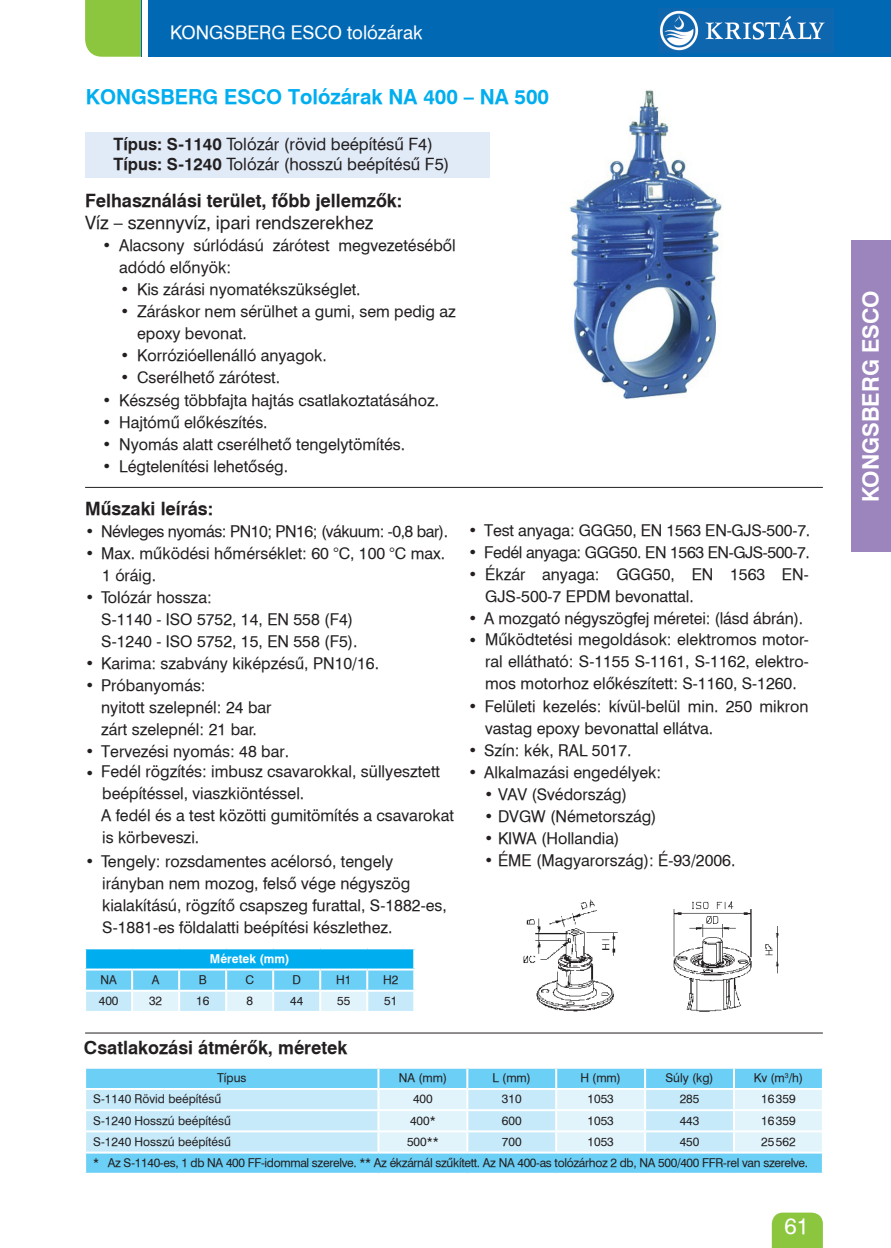
<style>
.page{position:relative;width:891px;height:1248px;background:#fff}
.page>*{position:absolute;margin:0;border:0;box-sizing:border-box;transform-origin:0 0}
.t1{font:22.2px "Swiss 721 PFL";color:#fff}
.t2{font:700 22px "Swiss 721 PFL";color:#fff}
.termekcsoport{font:700 20.4px "Swiss 721 PFL";color:#00aeef}
.t3{font:18.4px "Swiss 721 PFL";color:#fff}
.text{font:700 18px/22px "Swiss 721 PFL";color:#231f20}
.alcim{font:700 18px "Swiss 721 PFL";color:#231f20}
.text-2{font:16.6px "Swiss 721 PFL";color:#231f20}
.felsorol{font:16px/22px "Swiss 721 PFL";color:#231f20}
.text-3{font:16px "Swiss 721 PFL";color:#231f20}
.felsorol-2{font:16px "Swiss 721 PFL";letter-spacing:-.03em;color:#231f20}
.felsorol-3{font:16px "Swiss 721 PFL";letter-spacing:-.025em;color:#231f20}
.tablazat_text{font:12px "Swiss 721 PFL";color:#231f20}
.tablazat_text-2{font:12px "Swiss 721 PFL";letter-spacing:-.025em;color:#231f20}
.tablazat_text-3{font:700 12px "Swiss 721 PFL";color:#fff}
.s1{font-family:"Swiss 721 PFL Bold";font-weight:400}
.s2{font-weight:700}
.s3{font-family:"Swiss 721 PFL Normal";font-weight:400}
.s4{font-weight:400}
.s5{font-family:"Swiss 721 PFL Normal"}
</style>
<div class="page">
<svg style="left:771px;top:1212px;width:51px;height:35px;background:#91c949"></svg>
<div style="left:85px;top:0;width:57px;height:57px;background:#8bc63e"></div>
<div style="left:142px;top:0;width:748px;height:57px;background:#0168b3"></div>
<div style="left:142px;top:0;width:5px;height:62px;background:#fff"></div>
<div style="left:850px;top:241px;width:40px;height:311px;background:#9c85bd"></div>
<div style="left:85px;top:132px;width:404px;height:45px;background:#e1ebf7"></div>
<hr style="left:85px;top:487px;width:737px;height:1px;background:#231f20">
<hr style="left:85px;top:1032px;width:737px;height:1px;background:#231f20">
<svg style="left:85px;top:949px;width:330px;height:62px;background:#75d2f6"></svg>
<hr style="left:84px;top:968px;width:48px;height:2px;background:#fff">
<hr style="left:132px;top:968px;width:47px;height:2px;background:#fff">
<hr style="left:179px;top:968px;width:47px;height:2px;background:#fff">
<hr style="left:226px;top:968px;width:47px;height:2px;background:#fff">
<hr style="left:273px;top:968px;width:47px;height:2px;background:#fff">
<hr style="left:320px;top:968px;width:47px;height:2px;background:#fff">
<hr style="left:367px;top:968px;width:48px;height:2px;background:#fff">
<svg style="left:85px;top:1068px;width:738px;height:104px;background:#b0e4f9"></svg>
<img style="left:523px;top:899px;width:95px;height:113px">
<img style="left:673px;top:901px;width:106px;height:111px">
<img style="left:658px;top:9px;width:175px;height:43px">
<img style="left:569px;top:90px;width:154px;height:309px">
<p class="t3" style="left:170px;top:21px;width:254px">KONGSBERG ESCO tolózárak</p>
<p class="termekcsoport" style="left:86px;top:84px;width:464px">K<span class="s1">ONGSBERG</span> ESCO Tolózárak NA 400 – NA 500</p>
<p class="text-2" style="left:113px;top:134px;width:321px"><span class="s2">Típus: S-1140</span> Tolózár (rövid beépítésű F4)</p>
<p class="text-2" style="left:113px;top:154px;width:337px"><span class="s2">Típus: S-1240</span> Tolózár (hosszú beépítésű F5)</p>
<p class="text" style="left:85px;top:189px;width:319px">Felhasználási terület, főbb jellemzők:<br><span class="s3">V</span><span class="s4">íz – szennyvíz, ipari rendszerekhez</span></p>
<p class="felsorol" style="left:119px;top:234px;width:338px;text-indent:-17px">• Alacsony súrlódású zárótest megvezetéséből adódó előnyök:</p>
<p class="felsorol" style="left:120px;top:278px;width:242px">• Kis zárási nyomatékszükséglet<span class="s5">.</span></p>
<p class="felsorol" style="left:137px;top:300px;width:320px;text-indent:-17px">• Záráskor nem sérülhet a gumi, sem pedig az epoxy bevonat<span class="s5">.</span></p>
<p class="felsorol" style="left:120px;top:344px;width:208px">• Korrózióellenálló anyagok<span class="s5">.</span></p>
<p class="felsorol" style="left:120px;top:366px;width:161px">• Cserélhető zárótest.</p>
<p class="felsorol" style="left:102px;top:388px;width:338px">• Készség többfajta hajtás csatlakoztatásához.</p>
<p class="felsorol" style="left:102px;top:410px;width:167px">• Hajtómű előkészítés.</p>
<p class="felsorol" style="left:102px;top:432px;width:304px">• Nyomás alatt cserélhető tengelytömítés.</p>
<p class="felsorol" style="left:102px;top:454px;width:187px">• Légtelenítési lehetőség.</p>
<p class="alcim" style="left:85px;top:498px;width:129px">Műszaki leírás:</p>
<p class="felsorol-2" style="left:85px;top:521px;width:364px">• Névleges nyomás: PN10; PN16; (vákuum: -0,8 bar)<span class="s5">.</span></p>
<p class="felsorol" style="left:102px;top:542px;width:344px;text-indent:-17px">• Max. működési hőmérséklet: 60 °C, 100 °C max.<br>1 óráig.</p>
<p class="felsorol" style="left:85px;top:586px;width:128px">• Tolózár hossza:</p>
<p class="felsorol" style="left:101px;top:608px;width:253px">S-1140 - ISO 5752, 14, EN 558 (F4)</p>
<p class="felsorol" style="left:101px;top:630px;width:258px">S-1240 - ISO 5752, 15, EN 558 (F5).</p>
<p class="felsorol" style="left:85px;top:652px;width:295px">• Karima: szabvány kiképzésű, PN10/16<span class="s5">.</span></p>
<p class="felsorol" style="left:85px;top:674px;width:122px">• Próbanyomás:</p>
<p class="felsorol" style="left:101px;top:696px;width:172px">nyitott szelepnél: 24 bar</p>
<p class="felsorol" style="left:101px;top:718px;width:157px">zárt szelepnél: 21 bar.</p>
<p class="felsorol" style="left:85px;top:740px;width:205px">• Tervezési nyomás: 48 bar<span class="s5">.</span></p>
<p class="felsorol" style="left:85px;top:762px;width:11px">•</p>
<p class="felsorol" style="left:101px;top:759px;width:354px">Fedél rögzítés: <span class="s5">i</span>mbusz csavarokkal, süllyesztett beépítéssel, viaszkiöntéssel.<br>A fedél és a test közötti gumitömítés a csavarokat is körbeveszi.</p>
<p class="felsorol" style="left:102px;top:850px;width:346px;text-indent:-17px">• Tengely: rozsdamentes acélorsó, tengely irányban nem mozog, felső vége négyszög kialakítású, rögzítő csapszeg furattal, S-1882-es, S-1881-es földalatti beépítési készlethez.</p>
<p class="felsorol" style="left:468px;top:519px;width:343px">• Test anyaga: GGG50, EN 1563 EN-GJS-500-7<span class="s5">.</span></p>
<p class="felsorol-3" style="left:468px;top:542px;width:343px">• Fedél anyaga: GGG50. EN 1563 EN-GJS-500-7<span class="s5">.</span></p>
<p class="felsorol" style="left:485px;top:563px;width:325px;text-indent:-17px">• Ékzár anyaga: GGG50, EN 1563 EN-<br>GJS-500-7 EPDM bevonattal.</p>
<p class="text-3" style="left:468px;top:608px;width:336px">• A mozgató négyszögfej méretei: (lásd ábrán).</p>
<p class="felsorol" style="left:485px;top:628px;width:325px;text-align:justify;text-indent:-17px">• Működtetési megoldások: elektromos motor&shy;ral ellátható: S-1155 S-1161, S-1162, elektro&shy;mos motorhoz előkészített: S-1160, S-1260<span class="s5">.</span></p>
<p class="felsorol" style="left:485px;top:695px;width:325px;text-indent:-17px">• Felületi kezelés: kívül-belül min. 250 mikron vastag epoxy bevonattal ellátva.</p>
<p class="text-3" style="left:468px;top:740px;width:165px">• Szín: kék, RAL 5017<span class="s5">.</span></p>
<p class="text-3" style="left:468px;top:762px;width:194px">• Alkalmazási engedélyek:</p>
<p class="text-3" style="left:484px;top:784px;width:144px">• VAV (Svédország)</p>
<p class="text-3" style="left:484px;top:806px;width:174px">• DVGW (Németország)</p>
<p class="text-3" style="left:484px;top:828px;width:137px">• KIWA (Hollandia)</p>
<p class="text-3" style="left:484px;top:850px;width:252px">• ÉME (Magyarország): É-93/2006<span class="s5">.</span></p>
<p class="tablazat_text-3" style="left:210px;top:951px;width:81px">Méretek (mm)</p>
<p class="tablazat_text" style="left:100px;top:972px;width:18px">NA</p>
<p class="tablazat_text" style="left:152px;top:972px;width:9px">A</p>
<p class="tablazat_text" style="left:198px;top:972px;width:9px">B</p>
<p class="tablazat_text" style="left:245px;top:972px;width:10px">C</p>
<p class="tablazat_text" style="left:292px;top:972px;width:10px">D</p>
<p class="tablazat_text" style="left:336px;top:972px;width:17px">H1</p>
<p class="tablazat_text" style="left:383px;top:972px;width:17px">H2</p>
<p class="tablazat_text" style="left:99px;top:993px;width:21px">400</p>
<p class="tablazat_text" style="left:149px;top:993px;width:15px">32</p>
<p class="tablazat_text" style="left:196px;top:993px;width:15px">16</p>
<p class="tablazat_text" style="left:246px;top:993px;width:8px">8</p>
<p class="tablazat_text" style="left:290px;top:993px;width:15px">44</p>
<p class="tablazat_text" style="left:337px;top:993px;width:15px">55</p>
<p class="tablazat_text" style="left:384px;top:993px;width:15px">51</p>
<p class="alcim" style="left:84px;top:1036px;width:265px">Csatlakozási átmérők, méretek</p>
<p class="tablazat_text" style="left:217px;top:1070px;width:31px">Típus</p>
<p class="tablazat_text" style="left:398px;top:1070px;width:50px">NA (mm)</p>
<p class="tablazat_text" style="left:492px;top:1070px;width:40px">L (mm)</p>
<p class="tablazat_text" style="left:580px;top:1070px;width:42px">H (mm)</p>
<p class="tablazat_text" style="left:665px;top:1070px;width:50px">Súly (kg)</p>
<p class="tablazat_text" style="left:753px;top:1070px;width:51px">Kv (m<sup>3</sup>/h)</p>
<p class="tablazat_text" style="left:93px;top:1091px;width:129px">S-1140 Rövid beépítésű</p>
<p class="tablazat_text" style="left:413px;top:1091px;width:21px">400</p>
<p class="tablazat_text" style="left:501px;top:1091px;width:21px">310</p>
<p class="tablazat_text" style="left:587px;top:1091px;width:28px">1053</p>
<p class="tablazat_text" style="left:679px;top:1091px;width:21px">285</p>
<p class="tablazat_text" style="left:760px;top:1091px;width:36px">16359</p>
<p class="tablazat_text" style="left:93px;top:1112px;width:139px">S-1240 Hosszú beépítésű</p>
<p class="tablazat_text" style="left:410px;top:1112px;width:27px">400*</p>
<p class="tablazat_text" style="left:501px;top:1112px;width:21px">600</p>
<p class="tablazat_text" style="left:587px;top:1112px;width:28px">1053</p>
<p class="tablazat_text" style="left:679px;top:1112px;width:21px">443</p>
<p class="tablazat_text" style="left:760px;top:1112px;width:36px">16359</p>
<p class="tablazat_text" style="left:93px;top:1134px;width:139px">S-1240 Hosszú beépítésű</p>
<p class="tablazat_text" style="left:407px;top:1134px;width:33px">500**</p>
<p class="tablazat_text" style="left:501px;top:1134px;width:21px">700</p>
<p class="tablazat_text" style="left:587px;top:1134px;width:28px">1053</p>
<p class="tablazat_text" style="left:679px;top:1134px;width:21px">450</p>
<p class="tablazat_text" style="left:760px;top:1134px;width:36px">25562</p>
<p class="tablazat_text-2" style="left:93px;top:1155px;width:716px">* Az S-1140-es, 1 db NA 400 FF-idommal szerelve. ** Az ékzárnál szűkített. Az NA 400-as tolózárhoz 2 db, NA 500/400 FFR-rel van szerelve.</p>
<h1 class="t1" style="left:784px;top:1212px;width:26px">61</h1>
<h2 class="t2" style="left:857px;top:502px;width:213px;rotate:-90deg">KONGSBERG ESCO</h2>
</div>
